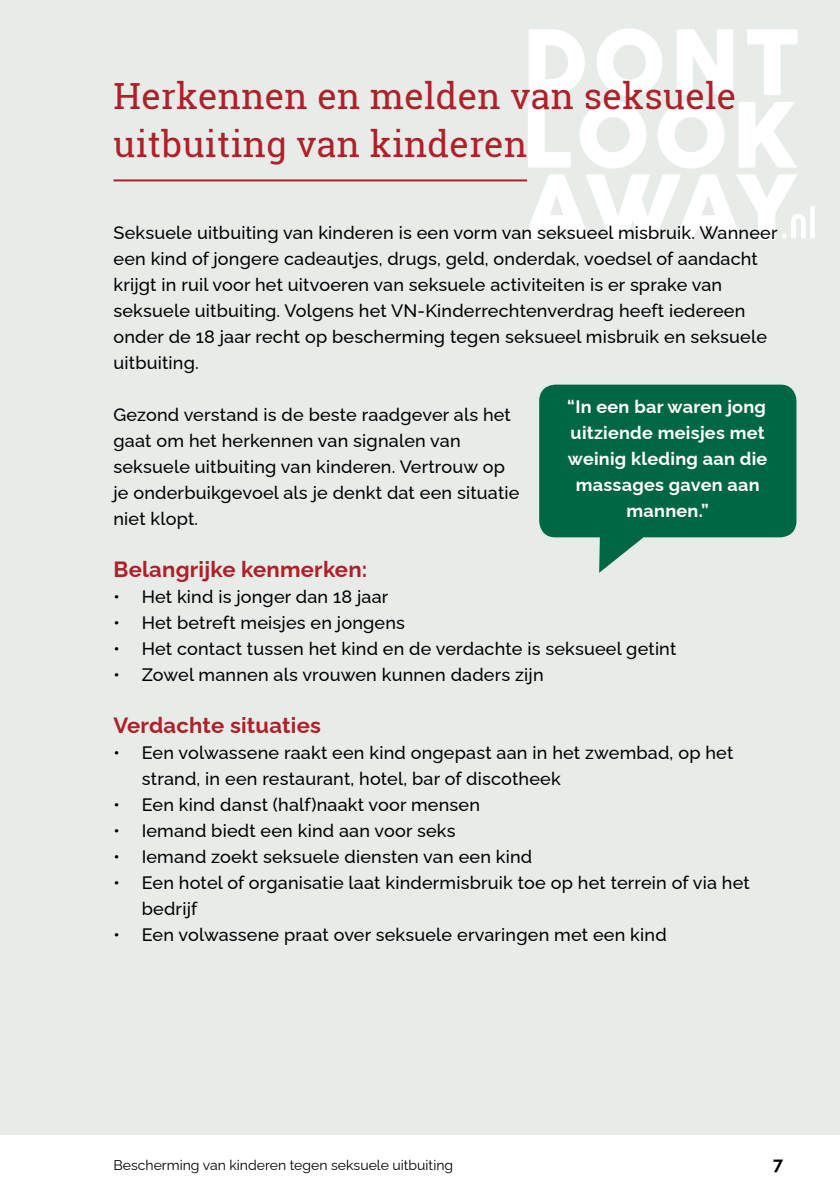
<style>
.page{position:relative;width:840px;height:1191px;background:#fff}
.page>*{position:absolute;margin:0;border:0;box-sizing:border-box;transform-origin:0 0}
.t1{font:36px/48px "Roboto Slab";letter-spacing:.01em;color:#b11f28}
.t2{font:700 22px "Raleway";letter-spacing:.01em;color:#b11f28}
.t3{font:500 18px/26px "Raleway";letter-spacing:.01em;color:#000}
.t4{font:700 18px/26px "Raleway";letter-spacing:.015em;color:#fff;text-align:center}
.t5{font:700 18px "Raleway";color:#000}
.t6{font:14px "Raleway";color:#000}
</style>
<div class="page">
<div style="left:0;top:0;width:839px;height:1134px;background:#e8ece9"></div>
<svg style="left:523px;top:28px;width:291px;height:212px"></svg>
<hr style="left:113px;top:179px;width:414px;height:2px;background:#b11f28">
<svg style="left:539px;top:384px;width:257px;height:189px;fill:#006745"></svg>
<h1 class="t1" style="left:113px;top:71px;width:624px">Herkennen en melden van seksuele uitbuiting van kinderen</h1>
<p class="t3" style="left:113px;top:217px;width:665px">Seksuele uitbuiting van kinderen is een vorm van seksueel misbruik. Wanneer een kind of jongere cadeautjes, drugs, geld, onderdak, voedsel of aandacht krijgt in ruil voor het uitvoeren van seksuele activiteiten is er sprake van seksuele uitbuiting. Volgens het VN-Kinderrechtenverdrag heeft iedereen onder de 18 jaar recht op bescherming tegen seksueel misbruik en seksuele uitbuiting.</p>
<p class="t3" style="left:113px;top:399px;width:407px">Gezond verstand is de beste raadgever als het gaat om het herkennen van signalen van seksuele uitbuiting van kinderen. Vertrouw op je onderbuikgevoel als je denkt dat een situatie niet klopt.</p>
<p class="t2" style="left:113px;top:551px;width:255px">Belangrijke kenmerken:</p>
<p class="t3" style="left:113px;top:581px;width:276px">• Het kind is jonger dan 18 jaar</p>
<p class="t3" style="left:113px;top:607px;width:293px">• Het betreft meisjes en jongens</p>
<p class="t3" style="left:113px;top:633px;width:564px">• Het contact tussen het kind en de verdachte is seksueel getint</p>
<p class="t3" style="left:113px;top:659px;width:431px">• Zowel mannen als vrouwen kunnen daders zijn</p>
<p class="t2" style="left:113px;top:707px;width:209px">Verdachte situaties</p>
<p class="t3" style="left:142px;top:737px;width:592px;text-indent:-28px">• Een volwassene raakt een kind ongepast aan in het zwembad, op het strand, in een restaurant, hotel, bar of discotheek</p>
<p class="t3" style="left:113px;top:789px;width:368px">• Een kind danst (half)naakt voor mensen</p>
<p class="t3" style="left:113px;top:815px;width:343px">• Iemand biedt een kind aan voor seks</p>
<p class="t3" style="left:113px;top:841px;width:420px">• Iemand zoekt seksuele diensten van een kind</p>
<p class="t3" style="left:142px;top:867px;width:609px;text-indent:-28px">• Een hotel of organisatie laat kindermisbruik toe op het terrein of via het bedrijf</p>
<p class="t3" style="left:113px;top:919px;width:554px">• Een volwassene praat over seksuele ervaringen met een kind</p>
<p class="t4" style="left:567px;top:391px;width:201px">“In een bar waren jong uitziende meisjes met weinig kleding aan die massages gaven aan mannen.”</p>
<p class="t6" style="left:113px;top:1154px;width:341px">Bescherming van kinderen tegen seksuele uitbuiting</p>
<p class="t5" style="left:772px;top:1149px;width:12px">7</p>
</div>
